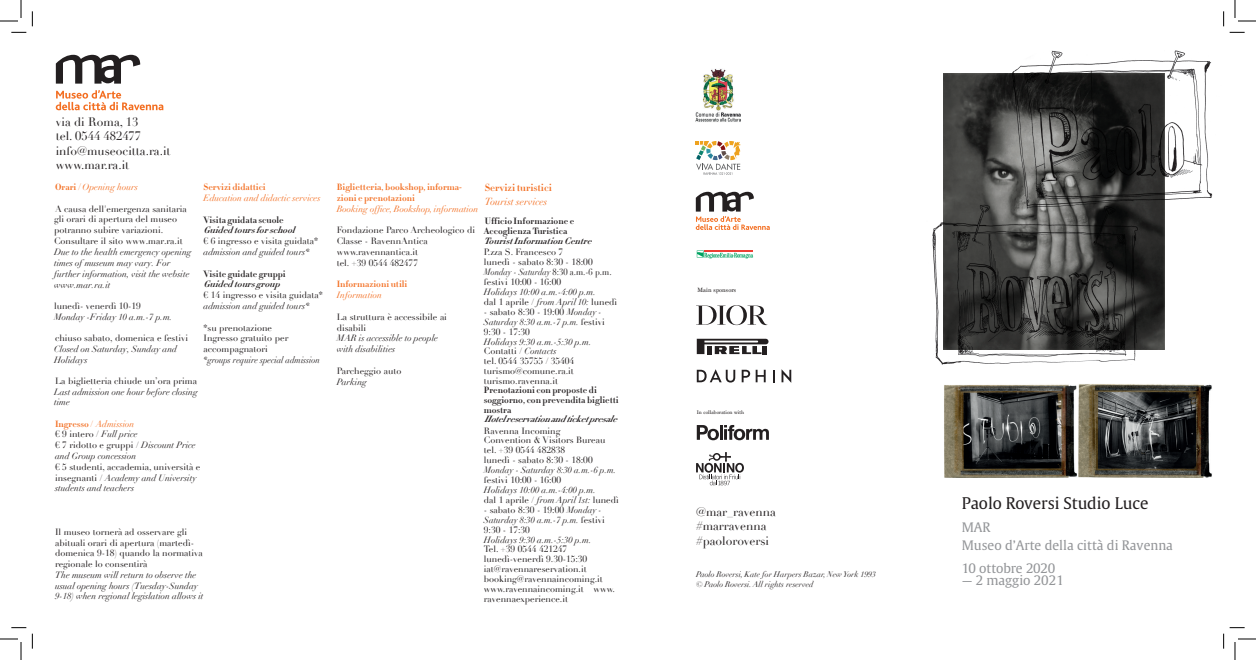
<style>
.page{position:relative;width:1256px;height:660px;background:#fff}
.page>*{position:absolute;margin:0;border:0;box-sizing:border-box;transform-origin:0 0}
.t1{font:16px "Gulliver";color:#231f20}
.t2{font:13px/17.7px "Gulliver";color:#939598}
.t3{font:12px/14.4px "Didot";color:#231f20}
.t4{font:10px "Didot HTF B06 Bold";color:#f36e21}
.t5{font:italic 10px "Didot";color:#f36e21}
.t6{font:9px/9.9px "Didot";color:#231f20}
.t7{font:italic 9px/10.8px "Didot";color:#231f20}
.t8{font:9px/9.9px "Didot HTF B06 Bold";color:#231f20}
.t9{font:italic 9px "Didot HTF B06 Bold";color:#231f20}
.t10{font:italic 9px "Didot";color:#f36e21}
.t11{font:9px/10.8px "Didot HTF B06 Bold";color:#f36e21}
.t12{font:italic 9px "Didot";color:#231f20;scale:.93 1}
.t13{font:italic 8px/9.6px "Didot";color:#231f20}
.t14{font:6px "Marion";letter-spacing:.01em;color:#231f20}
.t15{font:5px "Marion";letter-spacing:.01em;color:#231f20}
.s1{font-family:"Didot HTF B06 Bold";font-style:normal}
.s2{font-family:"Didot HTF B06 Bold";font-style:normal;color:#f36e21}
.s3{font-style:normal;color:#f36e21}
.s4{color:#f36e21}
.s5{font-style:normal}
.s6{font-style:italic}
</style>
<div class="page">
<svg style="left:695px;top:192px;width:74px;height:38px"></svg>
<svg style="left:696px;top:369px;width:39px;height:14px"></svg>
<svg style="left:741px;top:370px;width:24px;height:12px"></svg>
<svg style="left:773px;top:370px;width:1px;height:12px"></svg>
<svg style="left:781px;top:369px;width:10px;height:14px"></svg>
<img style="left:695px;top:69px;width:45px;height:53px">
<svg style="left:696px;top:305px;width:71px;height:20px"></svg>
<svg style="left:695px;top:141px;width:45px;height:34px"></svg>
<svg style="left:696px;top:425px;width:72px;height:15px"></svg>
<svg style="left:696px;top:339px;width:72px;height:15px"></svg>
<div style="left:762px;top:346px;width:5px;height:8px;background:#231f20"></div>
<img style="left:944px;top:384px;width:268px;height:94px">
<img style="left:943px;top:74px;width:220px;height:276px">
<img style="left:932px;top:201px;width:223px;height:164px">
<img style="left:994px;top:50px;width:219px;height:161px">
<svg style="left:56px;top:90px;width:107px;height:20px"></svg>
<svg style="left:56px;top:55px;width:84px;height:29px"></svg>
<svg style="left:696px;top:452px;width:48px;height:33px"></svg>
<svg style="left:696px;top:250px;width:57px;height:9px"></svg>
<svg style="left:11px;top:32px;width:15px;height:1px"></svg>
<svg style="left:1229px;top:32px;width:15px;height:1px"></svg>
<svg style="left:11px;top:627px;width:15px;height:1px"></svg>
<svg style="left:1229px;top:627px;width:15px;height:1px"></svg>
<svg style="left:32px;top:11px;width:1px;height:15px"></svg>
<svg style="left:32px;top:634px;width:1px;height:15px"></svg>
<svg style="left:1223px;top:11px;width:1px;height:15px"></svg>
<svg style="left:1223px;top:634px;width:1px;height:15px"></svg>
<svg style="left:0;top:0;width:22px;height:22px"></svg>
<svg style="left:0;top:638px;width:22px;height:22px"></svg>
<svg style="left:1234px;top:0;width:21px;height:22px"></svg>
<svg style="left:1234px;top:638px;width:21px;height:22px"></svg>
<h3 class="t3" style="left:56px;top:115px;width:116px">via di Roma, 13<br>tel. 0544 482477 info@museocitta.ra.it www.mar.ra.it</h3>
<p class="t10" style="left:55px;top:182px;width:84px"><span class="s1">Orari /</span> Opening hours</p>
<p class="t6" style="left:54px;top:203px;width:134px;line-height:10.9px">A causa dell'emergenza sanitaria gli orari di apertura del museo potranno subire variazioni.<br>Consultare il sito www.mar.ra.it</p>
<p class="t7" style="left:54px;top:247px;width:139px">Due to the health emergency opening times of museum may vary. For further information, visit the website www.mar.ra.it</p>
<p class="t6" style="left:54px;top:301px;width:88px">lunedì- venerdì 10-19</p>
<p class="t7" style="left:54px;top:312px;width:120px">Monday -Friday 10 a.m.-7 p.m.</p>
<p class="t6" style="left:55px;top:333px;width:134px">chiuso sabato, domenica e festivi</p>
<p class="t7" style="left:54px;top:343px;width:124px">Closed on Saturday, Sunday and<br>Holidays</p>
<p class="t6" style="left:55px;top:376px;width:143px">La biglietteria chiude un’ora prima</p>
<p class="t7" style="left:54px;top:386px;width:145px">Last admission one hour before closing time</p>
<p class="t7" style="left:55px;top:418px;width:142px"><span class="s2">Ingresso</span> <span class="s3">/</span> <span class="s4">Admission<br></span><span class="s5">€ 9 intero /</span> Full price<br><span class="s5">€ 7 ridotto e gruppi /</span> Discount Price and Group concession</p>
<p class="t6" style="left:55px;top:461px;width:147px;line-height:10.8px">€ 5 studenti, accademia, università e insegnanti / <span class="s6">Academy and University students and teachers</span></p>
<p class="t6" style="left:55px;top:526px;width:149px;line-height:10.8px">Il museo tornerà ad osservare gli abituali orari di apertura (martedì&shy;domenica 9-18) quando la normativa regionale lo consentirà</p>
<p class="t7" style="left:55px;top:569px;width:150px">The museum will return to observe the usual opening hours (Tuesday-Sunday<br>9-18) when regional legislation allows it</p>
<p class="t11" style="left:203px;top:182px;width:64px">Servizi didattici</p>
<p class="t10" style="left:203px;top:192px;width:118px">Education and didactic services</p>
<p class="t8" style="left:203px;top:215px;width:81px">Visita guidata scuole</p>
<p class="t9" style="left:203px;top:224px;width:97px">Guidedtoursforschool</p>
<p class="t6" style="left:203px;top:236px;width:116px">€ 6 ingresso e visita guidata*</p>
<p class="t7" style="left:203px;top:246px;width:107px">admission and guided tours*</p>
<p class="t8" style="left:203px;top:269px;width:84px">Visite guidate gruppi</p>
<p class="t9" style="left:203px;top:278px;width:82px">Guidedtoursgroup</p>
<p class="t6" style="left:203px;top:290px;width:121px">€ 14 ingresso e visita guidata*</p>
<p class="t7" style="left:203px;top:300px;width:107px">admission and guided tours*</p>
<p class="t6" style="left:203px;top:322px;width:86px;line-height:10.8px">*su prenotazione<br>Ingresso gratuito per accompagnatori</p>
<p class="t12" style="left:203px;top:354px;width:127px">*groups require special admission</p>
<p class="t11" style="left:337px;top:182px;width:127px">Biglietteria, bookshop, informa&shy;zioni e prenotazioni</p>
<p class="t10" style="left:337px;top:203px;width:143px">Booking office, Bookshop, information</p>
<p class="t6" style="left:337px;top:225px;width:140px;line-height:10.8px">Fondazione Parco Archeologico di<br>Classe - RavennAntica www.ravennantica.it<br>tel. +39 0544 482477</p>
<p class="t11" style="left:337px;top:279px;width:72px">Informazioni utili</p>
<p class="t10" style="left:337px;top:290px;width:47px">Information</p>
<p class="t6" style="left:337px;top:311px;width:112px;line-height:10.8px">La struttura è accessibile ai disabili</p>
<p class="t7" style="left:337px;top:333px;width:103px">MAR is accessible to people with disabilities</p>
<p class="t6" style="left:337px;top:366px;width:66px">Parcheggio auto</p>
<p class="t7" style="left:337px;top:376px;width:32px">Parking</p>
<p class="t4" style="left:485px;top:181px;width:69px">Servizi turistici</p>
<p class="t5" style="left:485px;top:195px;width:64px">Tourist services</p>
<p class="t8" style="left:484px;top:216px;width:92px">Ufficio Informazione e<br>Accoglienza Turistica</p>
<p class="t9" style="left:484px;top:235px;width:113px">TouristInformationCentre</p>
<p class="t6" style="left:484px;top:248px;width:129px">P.zza S. Francesco 7<br>lunedì - sabato 8:30 - 18:00<br><span class="s6">Monday - Saturday</span> 8:30 a.m.-6 p.m. festivi 10:00 - 16:00</p>
<p class="t7" style="left:484px;top:287px;width:135px;line-height:9.9px">Holidays 10:00 a.m.-4:00 p.m.<br><span class="s5">dal 1 aprile /</span> from April 10: <span class="s5">lunedì</span></p>
<p class="t6" style="left:484px;top:307px;width:122px">- sabato 8:30 - 19:00 <span class="s6">Monday -<br>Saturday 8:30 a.m.-7 p.m.</span> festivi<br>9:30 - 17:30</p>
<p class="t6" style="left:484px;top:337px;width:109px"><span class="s6">Holidays 9:30 a.m.-5:30 p.m.<br></span>Contatti / <span class="s6">Contacts<br></span>tel. 0544 35755 / 35404 turismo@comune.ra.it turismo.ravenna.it</p>
<p class="t8" style="left:484px;top:385px;width:136px">Prenotazioni con proposte di soggiorno, con prevendita biglietti mostra</p>
<p class="t9" style="left:484px;top:414px;width:140px">Hotelreservationandticketpresale</p>
<p class="t6" style="left:484px;top:426px;width:123px">Ravenna Incoming<br>Convention &amp; Visitors Bureau tel. +39 0544 482838<br>lunedì - sabato 8:30 - 18:00</p>
<p class="t7" style="left:484px;top:465px;width:134px">Monday - Saturday 8:30 a.m.-6 p.m.</p>
<p class="t6" style="left:484px;top:475px;width:79px">festivi 10:00 - 16:00</p>
<p class="t7" style="left:484px;top:485px;width:136px;line-height:9.9px">Holidays 10:00 a.m.-4:00 p.m.<br><span class="s5">dal 1 aprile /</span> from April 1st: <span class="s5">lunedì</span></p>
<p class="t6" style="left:484px;top:505px;width:122px">- sabato 8:30 - 19:00 <span class="s6">Monday -<br>Saturday 8:30 a.m.-7 p.m.</span> festivi<br>9:30 - 17:30</p>
<p class="t7" style="left:484px;top:534px;width:109px">Holidays 9:30 a.m.-5:30 p.m.</p>
<p class="t6" style="left:484px;top:545px;width:133px">Tel. +39 0544 421247 lunedì-venerdì 9.30-15:30 iat@ravennareservation.it booking@ravennaincoming.it www.ravennaincoming.it – www. ravennaexperience.it</p>
<p class="t14" style="left:697px;top:287px;width:40px">Main sponsors</p>
<p class="t15" style="left:696px;top:410px;width:49px">In collaboration with</p>
<h3 class="t3" style="left:696px;top:505px;width:81px">@mar_ravenna #marravenna #paoloroversi</h3>
<p class="t13" style="left:696px;top:570px;width:181px">Paolo Roversi, Kate for Harpers Bazar, New York 1993 © Paolo Roversi. All rights reserved</p>
<h1 class="t1" style="left:961px;top:493px;width:188px">Paolo Roversi Studio Luce</h1>
<h2 class="t2" style="left:961px;top:518px;width:213px">MAR<br>Museo d’Arte della città di Ravenna</h2>
<h2 class="t2" style="left:961px;top:560px;width:95px">10 ottobre 2020</h2>
<h2 class="t2" style="left:961px;top:571px;width:103px">— 2 maggio 2021</h2>
</div>
